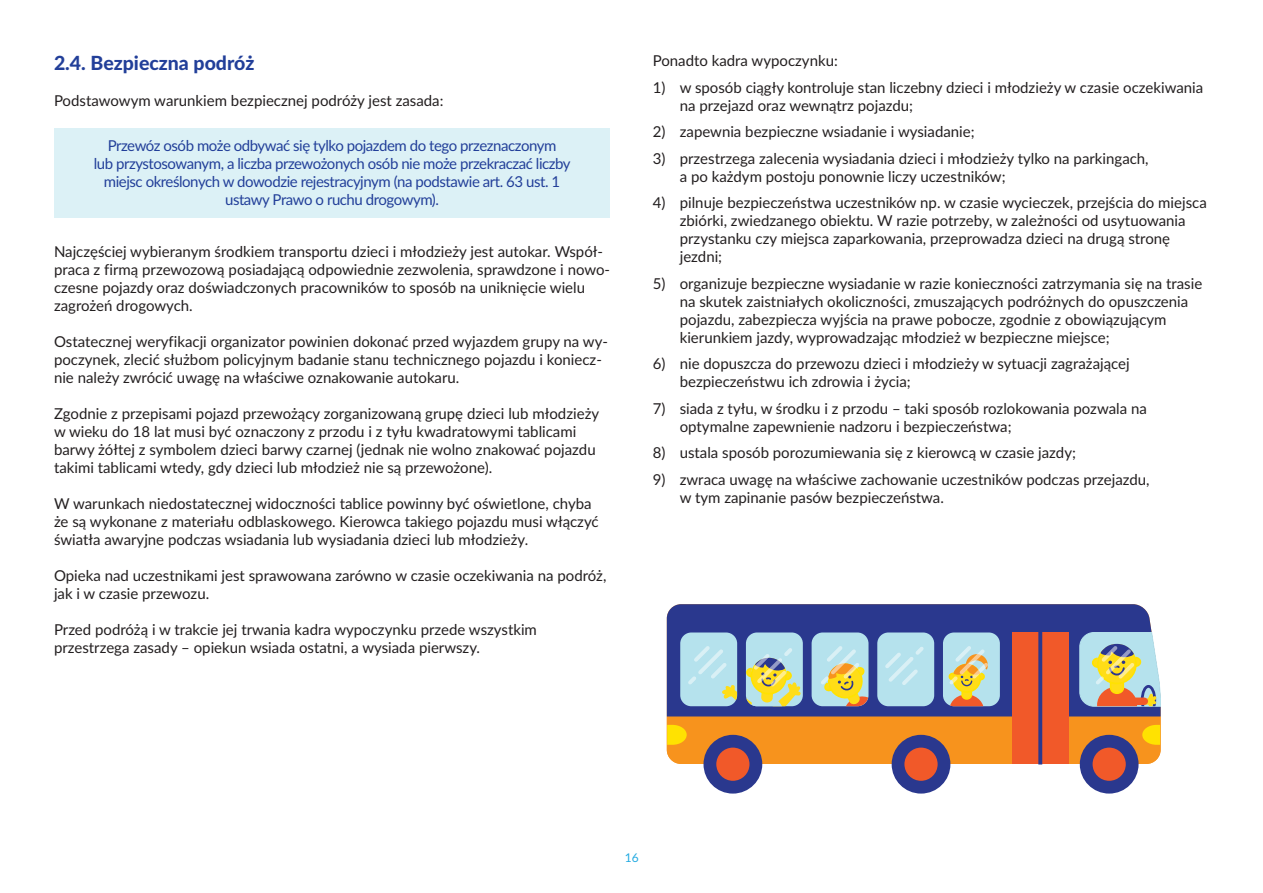
<style>
.page{position:relative;width:1263px;height:893px;background:#fff}
.page>*{position:absolute;margin:0;border:0;box-sizing:border-box;transform-origin:0 0}
.subheader1_1{font:800 19.5px "Lato";color:#223f99}
.tekst{font:15px/18px "Lato";color:#231f20}
.tekst-2{font:15px/18px "Lato";letter-spacing:-.03em;color:#223f99;text-align:center}
.t1{font:12px "Lato";color:#24aae1}
</style>
<div class="page">
<div style="left:55px;top:128px;width:555px;height:90px;background:#dcf1f6"></div>
<div style="left:667px;top:604px;width:493px;height:112px;background:#2a388e"></div>
<div style="left:703px;top:735px;width:59px;height:59px;background:#2a388e;border-radius:50%"></div>
<div style="left:1080px;top:735px;width:58px;height:59px;background:#2a388e;border-radius:50%"></div>
<div style="left:892px;top:735px;width:58px;height:59px;background:#2a388e;border-radius:50%"></div>
<div style="left:716px;top:748px;width:33px;height:33px;background:#f15929;border-radius:50%"></div>
<div style="left:1092px;top:748px;width:34px;height:33px;background:#f15929;border-radius:50%"></div>
<div style="left:904px;top:748px;width:34px;height:33px;background:#f15929;border-radius:50%"></div>
<div style="left:680px;top:632px;width:57px;height:74px;background:#b5e2ed;border-radius:11px"></div>
<svg style="left:667px;top:716px;width:493px;height:48px"></svg>
<div style="left:1012px;top:632px;width:57px;height:132px;background:#f15929"></div>
<svg style="left:1038px;top:707px;width:4px;height:56px"></svg>
<svg style="left:688px;top:632px;width:473px;height:75px"></svg>
<p class="subheader1_1" style="left:54px;top:48px;width:202px">2.4. Bezpieczna podróż</p>
<p class="tekst" style="left:54px;top:91px;width:391px">Podstawowym warunkiem bezpiecznej podróży jest zasada:</p>
<p class="tekst-2" style="left:108px;top:136px;width:450px">Przewóz osób może odbywać się tylko pojazdem do tego przeznaczonym</p>
<p class="tekst-2" style="left:94px;top:154px;width:478px">lub przystosowanym, a liczba przewożonych osób nie może przekraczać liczby miejsc określonych w dowodzie rejestracyjnym (na podstawie art. 63 ust. 1 ustawy Prawo o ruchu drogowym).</p>
<p class="tekst" style="left:54px;top:242px;width:558px">Najczęściej wybieranym środkiem transportu dzieci i młodzieży jest autokar. Współ&shy;praca z firmą przewozową posiadającą odpowiednie zezwolenia, sprawdzone i nowo&shy;czesne pojazdy oraz doświadczonych pracowników to sposób na uniknięcie wielu zagrożeń drogowych.</p>
<p class="tekst" style="left:54px;top:332px;width:555px">Ostatecznej weryfikacji organizator powinien dokonać przed wyjazdem grupy na wy&shy;poczynek, zlecić służbom policyjnym badanie stanu technicznego pojazdu i koniecz&shy;nie należy zwrócić uwagę na właściwe oznakowanie autokaru.</p>
<p class="tekst" style="left:54px;top:404px;width:547px">Zgodnie z przepisami pojazd przewożący zorganizowaną grupę dzieci lub młodzieży w wieku do 18 lat musi być oznaczony z przodu i z tyłu kwadratowymi tablicami barwy żółtej z symbolem dzieci barwy czarnej (jednak nie wolno znakować pojazdu takimi tablicami wtedy, gdy dzieci lub młodzież nie są przewożone).</p>
<p class="tekst" style="left:54px;top:494px;width:546px">W warunkach niedostatecznej widoczności tablice powinny być oświetlone, chyba że są wykonane z materiału odblaskowego. Kierowca takiego pojazdu musi włączyć światła awaryjne podczas wsiadania lub wysiadania dzieci lub młodzieży.</p>
<p class="tekst" style="left:54px;top:566px;width:554px">Opieka nad uczestnikami jest sprawowana zarówno w czasie oczekiwania na podróż, jak i w czasie przewozu.</p>
<p class="tekst" style="left:54px;top:620px;width:484px">Przed podróżą i w trakcie jej trwania kadra wypoczynku przede wszystkim przestrzega zasady – opiekun wsiada ostatni, a wysiada pierwszy.</p>
<p class="tekst" style="left:653px;top:51px;width:187px">Ponadto kadra wypoczynku:</p>
<p class="tekst" style="left:680px;top:77px;width:525px;text-indent:-27px">1) w sposób ciągły kontroluje stan liczebny dzieci i młodzieży w czasie oczekiwania na przejazd oraz wewnątrz pojazdu;</p>
<p class="tekst" style="left:653px;top:122px;width:323px">2) zapewnia bezpieczne wsiadanie i wysiadanie;</p>
<p class="tekst" style="left:680px;top:149px;width:470px;text-indent:-27px">3) przestrzega zalecenia wysiadania dzieci i młodzieży tylko na parkingach, a po każdym postoju ponownie liczy uczestników;</p>
<p class="tekst" style="left:680px;top:193px;width:528px;text-indent:-27px">4) pilnuje bezpieczeństwa uczestników np. w czasie wycieczek, przejścia do miejsca zbiórki, zwiedzanego obiektu. W razie potrzeby, w zależności od usytuowania przystanku czy miejsca zaparkowania, przeprowadza dzieci na drugą stronę jezdni;</p>
<p class="tekst" style="left:680px;top:274px;width:524px;text-indent:-27px">5) organizuje bezpieczne wysiadanie w razie konieczności zatrzymania się na trasie na skutek zaistniałych okoliczności, zmuszających podróżnych do opuszczenia pojazdu, zabezpiecza wyjścia na prawe pobocze, zgodnie z obowiązującym kierunkiem jazdy, wyprowadzając młodzież w bezpieczne miejsce;</p>
<p class="tekst" style="left:680px;top:354px;width:451px;text-indent:-27px">6) nie dopuszcza do przewozu dzieci i młodzieży w sytuacji zagrażającej bezpieczeństwu ich zdrowia i życia;</p>
<p class="tekst" style="left:680px;top:399px;width:469px;text-indent:-27px">7) siada z tyłu, w środku i z przodu – taki sposób rozlokowania pozwala na optymalne zapewnienie nadzoru i bezpieczeństwa;</p>
<p class="tekst" style="left:653px;top:443px;width:425px">8) ustala sposób porozumiewania się z kierowcą w czasie jazdy;</p>
<p class="tekst" style="left:680px;top:470px;width:471px;text-indent:-27px">9) zwraca uwagę na właściwe zachowanie uczestników podczas przejazdu, w tym zapinanie pasów bezpieczeństwa.</p>
<p class="t1" style="left:625px;top:849px;width:15px">16</p>
</div>
